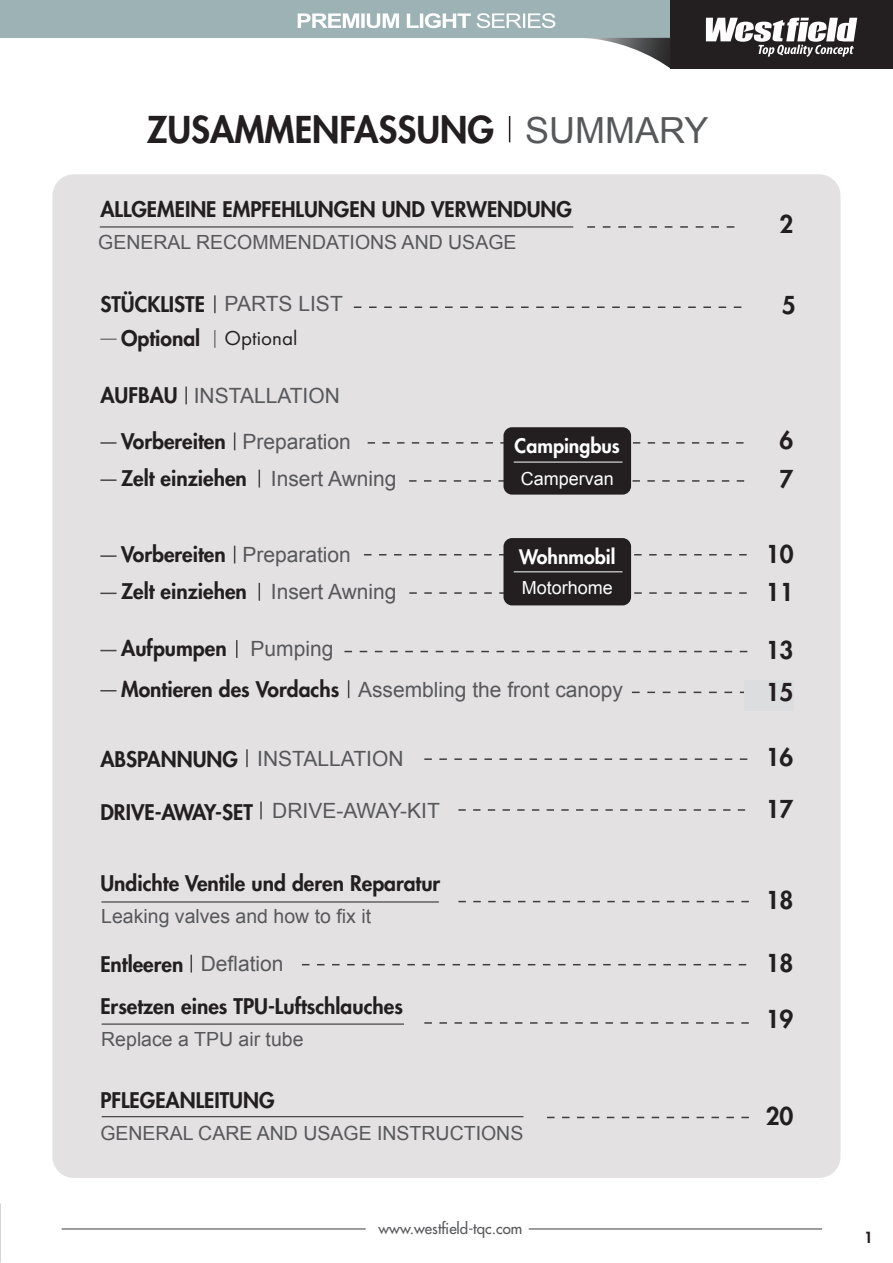
<style>
.page{position:relative;width:893px;height:1263px;background:#fff}
.page>*{position:absolute;margin:0;border:0;box-sizing:border-box;transform-origin:0 0}
.t1{font:800 36px "Futura Std";color:#231f20}
.t2{font:800 24px "Futura Std";color:#231f20}
.t3{font:800 21px "Futura Std";color:#231f20}
.t4{font:21px "Arial";color:#57585a}
.t5{font:21px "Futura PT";color:#231f20}
.t6{font:19.5px "Arial";color:#57585a}
.t7{font:800 19.5px "Futura Std";color:#fff}
.t8{font:18px "Arial";color:#fff}
.t9{font:500 15px "Futura Std";color:#57585a}
.t10{font:800 15px "Futura Std";color:#231f20}
.s1{font-family:"Arial";font-weight:400;color:#57585a}
</style>
<div class="page">
<div style="left:52px;top:174px;width:788px;height:1004px;background:#e4e1e3;border-radius:21px"></div>
<div style="left:0;top:0;width:893px;height:38px;background:#9cb2b5"></div>
<div style="left:670px;top:0;width:223px;height:69px;background:#231f20"></div>
<svg style="left:706px;top:18px;width:151px;height:39px"></svg>
<hr style="left:62px;top:1228px;width:304px;height:1px;background:#3e3e3f">
<hr style="left:529px;top:1228px;width:293px;height:1px;background:#3e3e3f">
<svg style="left:585px;top:38px;width:85px;height:30px"></svg>
<svg style="left:298px;top:13px;width:257px;height:15px"></svg>
<svg style="left:587px;top:226px;width:147px;height:2px"></svg>
<svg style="left:354px;top:306px;width:387px;height:2px"></svg>
<svg style="left:409px;top:480px;width:335px;height:2px"></svg>
<svg style="left:368px;top:442px;width:375px;height:2px"></svg>
<svg style="left:409px;top:592px;width:338px;height:2px"></svg>
<svg style="left:364px;top:554px;width:383px;height:1px"></svg>
<svg style="left:344px;top:651px;width:403px;height:1px"></svg>
<svg style="left:632px;top:692px;width:112px;height:1px"></svg>
<svg style="left:424px;top:758px;width:323px;height:2px"></svg>
<svg style="left:458px;top:809px;width:287px;height:2px"></svg>
<svg style="left:302px;top:964px;width:444px;height:1px"></svg>
<svg style="left:458px;top:901px;width:291px;height:1px"></svg>
<svg style="left:424px;top:1022px;width:325px;height:2px"></svg>
<svg style="left:547px;top:1117px;width:202px;height:1px"></svg>
<div style="left:744px;top:680px;width:49px;height:30px;background:#dcdddf"></div>
<hr style="left:100px;top:227px;width:473px;height:1px;background:#231f20">
<hr style="left:101px;top:902px;width:338px;height:1px;background:#231f20">
<hr style="left:102px;top:1024px;width:302px;height:1px;background:#231f20">
<hr style="left:102px;top:1116px;width:421px;height:1px;background:#231f20">
<svg style="left:509px;top:116px;width:1px;height:26px"></svg>
<svg style="left:214px;top:295px;width:2px;height:18px"></svg>
<svg style="left:185px;top:387px;width:2px;height:17px"></svg>
<svg style="left:246px;top:749px;width:2px;height:18px"></svg>
<svg style="left:260px;top:801px;width:2px;height:18px"></svg>
<svg style="left:191px;top:955px;width:1px;height:17px"></svg>
<svg style="left:234px;top:432px;width:1px;height:18px"></svg>
<svg style="left:234px;top:546px;width:1px;height:17px"></svg>
<svg style="left:259px;top:470px;width:1px;height:17px"></svg>
<svg style="left:259px;top:583px;width:1px;height:18px"></svg>
<svg style="left:236px;top:640px;width:2px;height:18px"></svg>
<svg style="left:348px;top:680px;width:1px;height:18px"></svg>
<svg style="left:100px;top:442px;width:17px;height:2px"></svg>
<svg style="left:100px;top:555px;width:17px;height:2px"></svg>
<svg style="left:100px;top:479px;width:17px;height:2px"></svg>
<svg style="left:100px;top:593px;width:17px;height:1px"></svg>
<svg style="left:100px;top:650px;width:17px;height:1px"></svg>
<svg style="left:100px;top:690px;width:17px;height:1px"></svg>
<div style="left:503px;top:427px;width:128px;height:68px;background:#231f20;border-radius:9px"></div>
<hr style="left:514px;top:462px;width:109px;height:1px;background:#fff">
<div style="left:503px;top:538px;width:128px;height:67px;background:#231f20;border-radius:9px"></div>
<hr style="left:514px;top:571px;width:109px;height:1px;background:#fff">
<svg style="left:215px;top:330px;width:1px;height:18px"></svg>
<svg style="left:100px;top:339px;width:17px;height:1px"></svg>
<p class="t1" style="left:147px;top:107px;width:563px">ZUSAMMENFASSUNG <span class="s1">SUMMARY</span></p>
<p class="t3" style="left:100px;top:196px;width:473px">ALLGEMEINE EMPFEHLUNGEN UND VERWENDUNG</p>
<p class="t6" style="left:98px;top:229px;width:420px">GENERAL RECOMMENDATIONS AND USAGE</p>
<p class="t3" style="left:100px;top:291px;width:106px">STÜCKLISTE</p>
<p class="t4" style="left:225px;top:290px;width:120px">PARTS LIST</p>
<p class="t3" style="left:121px;top:325px;width:81px">Optional</p>
<p class="t5" style="left:225px;top:326px;width:74px">Optional</p>
<p class="t3" style="left:100px;top:382px;width:79px">AUFBAU</p>
<p class="t4" style="left:194px;top:381px;width:148px">INSTALLATION</p>
<p class="t3" style="left:121px;top:428px;width:106px">Vorbereiten</p>
<p class="t4" style="left:242px;top:428px;width:110px">Preparation</p>
<p class="t3" style="left:121px;top:465px;width:127px">Zelt einziehen</p>
<p class="t4" style="left:271px;top:465px;width:127px">Insert Awning</p>
<p class="t7" style="left:515px;top:433px;width:107px">Campingbus</p>
<p class="t8" style="left:521px;top:466px;width:95px">Campervan</p>
<p class="t3" style="left:121px;top:541px;width:106px">Vorbereiten</p>
<p class="t4" style="left:242px;top:541px;width:110px">Preparation</p>
<p class="t7" style="left:519px;top:544px;width:98px">Wohnmobil</p>
<p class="t8" style="left:522px;top:576px;width:93px">Motorhome</p>
<p class="t3" style="left:121px;top:578px;width:127px">Zelt einziehen</p>
<p class="t4" style="left:271px;top:578px;width:127px">Insert Awning</p>
<p class="t3" style="left:121px;top:635px;width:107px">Aufpumpen</p>
<p class="t4" style="left:250px;top:635px;width:84px">Pumping</p>
<p class="t3" style="left:121px;top:676px;width:220px">Montieren des Vordachs</p>
<p class="t4" style="left:358px;top:675px;width:266px">Assembling the front canopy</p>
<p class="t3" style="left:100px;top:746px;width:139px">ABSPANNUNG</p>
<p class="t4" style="left:257px;top:744px;width:148px">INSTALLATION</p>
<p class="t3" style="left:100px;top:799px;width:154px">DRIVE-AWAY-SET</p>
<p class="t4" style="left:272px;top:797px;width:169px">DRIVE-AWAY-KIT</p>
<p class="t3" style="left:100px;top:870px;width:341px">Undichte Ventile und deren Reparatur</p>
<p class="t6" style="left:101px;top:903px;width:271px">Leaking valves and how to fix it</p>
<p class="t3" style="left:100px;top:951px;width:84px">Entleeren</p>
<p class="t4" style="left:201px;top:950px;width:84px">Deflation</p>
<p class="t3" style="left:100px;top:993px;width:304px">Ersetzen eines TPU-Luftschlauches</p>
<p class="t6" style="left:101px;top:1026px;width:204px">Replace a TPU air tube</p>
<p class="t3" style="left:100px;top:1087px;width:176px">PFLEGEANLEITUNG</p>
<p class="t6" style="left:100px;top:1120px;width:424px">GENERAL CARE AND USAGE INSTRUCTIONS</p>
<p class="t9" style="left:378px;top:1218px;width:145px">www.westfield-tqc.com</p>
<p class="t2" style="left:780px;top:209px;width:15px">2</p>
<p class="t2" style="left:782px;top:290px;width:15px">5</p>
<p class="t2" style="left:780px;top:425px;width:15px">6</p>
<p class="t2" style="left:780px;top:464px;width:15px">7</p>
<p class="t2" style="left:766px;top:539px;width:29px">10</p>
<p class="t2" style="left:766px;top:577px;width:29px">11</p>
<p class="t2" style="left:766px;top:635px;width:29px">13</p>
<p class="t2" style="left:766px;top:677px;width:29px">15</p>
<p class="t2" style="left:766px;top:742px;width:29px">16</p>
<p class="t2" style="left:766px;top:794px;width:29px">17</p>
<p class="t2" style="left:766px;top:885px;width:29px">18</p>
<p class="t2" style="left:766px;top:948px;width:29px">18</p>
<p class="t2" style="left:766px;top:1004px;width:29px">19</p>
<p class="t2" style="left:766px;top:1101px;width:29px">20</p>
<p class="t10" style="left:864px;top:1228px;width:10px">1</p>
</div>
